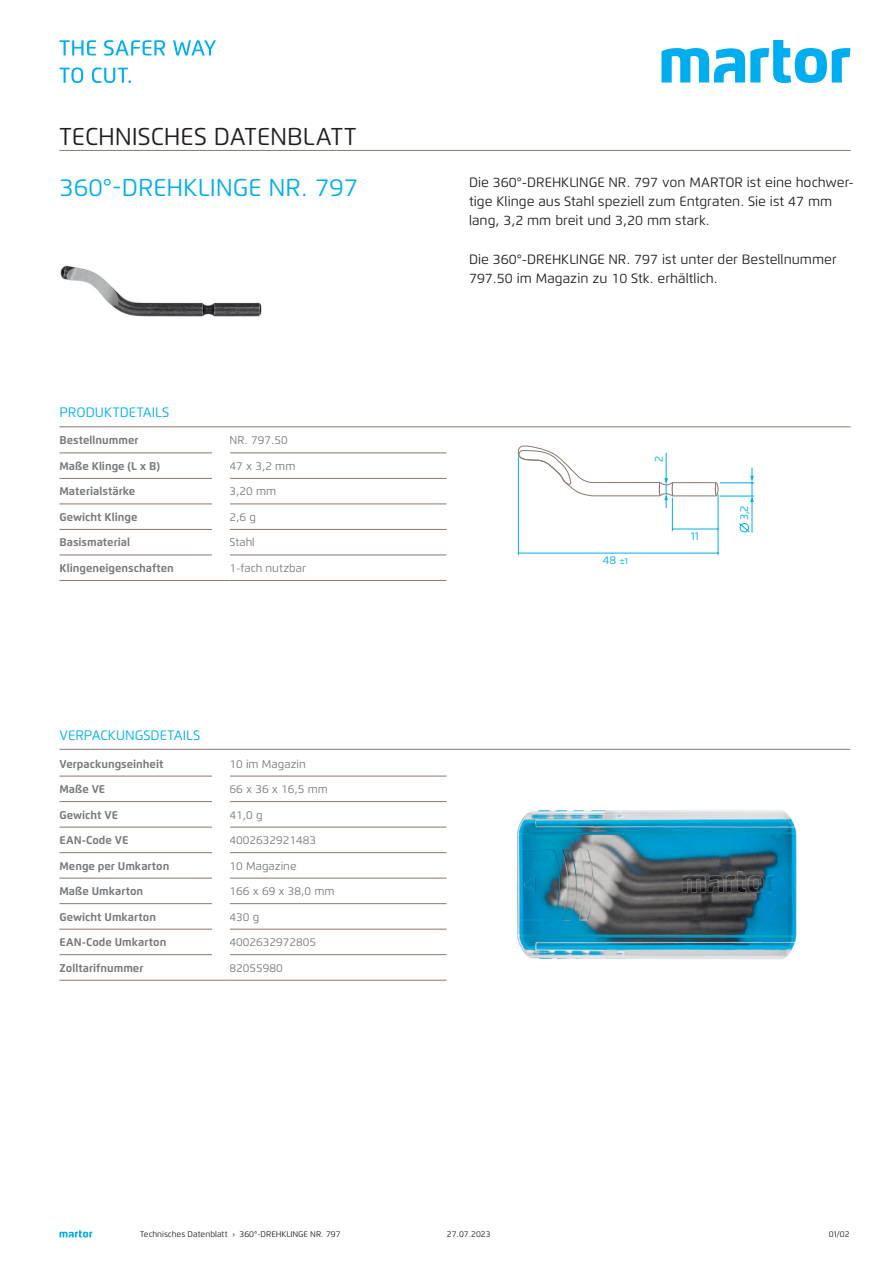
<style>
.page{position:relative;width:893px;height:1263px;background:#fff}
.page>*{position:absolute;margin:0;border:0;box-sizing:border-box;transform-origin:0 0}
.t1{font:24.3px "Flexo";color:#00aeef}
.t2{font:24.3px "Flexo";color:#231f20}
.t3{font:13.65px "Flexo";color:#00aeef}
.t4{font:13.5px/19.2px "Flexo";color:#231f20}
.t5{font:700 11.25px "Flexo";color:#76787b}
.t6{font:11.25px "Flexo";color:#76787b}
.t7{font:11.25px "Flexo";color:#00aeef}
.t8{font:8.25px "Flexo";color:#231f20}
.s1{font-size:9px}
</style>
<div class="page">
<img style="left:60px;top:265px;width:202px;height:52px">
<hr style="left:518px;top:456px;width:1px;height:99px;background:#00aeef">
<hr style="left:718px;top:494px;width:1px;height:61px;background:#00aeef">
<hr style="left:518px;top:553px;width:200px;height:1px;background:#00aeef">
<hr style="left:672px;top:498px;width:1px;height:33px;background:#00aeef">
<hr style="left:672px;top:529px;width:46px;height:1px;background:#00aeef">
<hr style="left:720px;top:482px;width:34px;height:1px;background:#00aeef">
<hr style="left:720px;top:496px;width:34px;height:1px;background:#00aeef">
<svg style="left:739px;top:523px;width:11px;height:10px"></svg>
<svg style="left:518px;top:446px;width:201px;height:62px"></svg>
<hr style="left:752px;top:501px;width:1px;height:32px;background:#00aeef">
<svg style="left:750px;top:468px;width:4px;height:34px"></svg>
<img style="left:517px;top:810px;width:280px;height:150px">
<svg style="left:60px;top:1230px;width:32px;height:7px"></svg>
<hr style="left:60px;top:426px;width:790px;height:1px;background:#89786e">
<hr style="left:60px;top:150px;width:790px;height:1px;background:#89786e">
<svg style="left:661px;top:40px;width:189px;height:43px"></svg>
<svg style="left:60px;top:40px;width:36px;height:15px"></svg>
<svg style="left:104px;top:40px;width:61px;height:16px"></svg>
<svg style="left:173px;top:40px;width:43px;height:16px"></svg>
<svg style="left:60px;top:68px;width:23px;height:15px"></svg>
<svg style="left:92px;top:68px;width:39px;height:15px"></svg>
<hr style="left:230px;top:580px;width:216px;height:1px;background:#89786e">
<hr style="left:60px;top:580px;width:170px;height:1px;background:#89786e">
<hr style="left:230px;top:555px;width:216px;height:1px;background:#89786e">
<hr style="left:60px;top:555px;width:170px;height:1px;background:#89786e">
<hr style="left:230px;top:529px;width:216px;height:1px;background:#89786e">
<hr style="left:60px;top:529px;width:170px;height:1px;background:#89786e">
<hr style="left:230px;top:503px;width:216px;height:1px;background:#89786e">
<hr style="left:60px;top:503px;width:170px;height:1px;background:#89786e">
<hr style="left:230px;top:478px;width:216px;height:1px;background:#89786e">
<hr style="left:60px;top:478px;width:170px;height:1px;background:#89786e">
<hr style="left:230px;top:452px;width:216px;height:1px;background:#89786e">
<hr style="left:60px;top:452px;width:170px;height:1px;background:#89786e">
<div style="left:213px;top:429px;width:17px;height:143px;background:#fff"></div>
<hr style="left:60px;top:749px;width:790px;height:1px;background:#89786e">
<hr style="left:230px;top:980px;width:216px;height:1px;background:#89786e">
<hr style="left:60px;top:980px;width:170px;height:1px;background:#89786e">
<hr style="left:230px;top:954px;width:216px;height:1px;background:#89786e">
<hr style="left:60px;top:954px;width:170px;height:1px;background:#89786e">
<hr style="left:230px;top:929px;width:216px;height:1px;background:#89786e">
<hr style="left:60px;top:929px;width:170px;height:1px;background:#89786e">
<hr style="left:230px;top:903px;width:216px;height:1px;background:#89786e">
<hr style="left:60px;top:903px;width:170px;height:1px;background:#89786e">
<hr style="left:230px;top:878px;width:216px;height:1px;background:#89786e">
<hr style="left:60px;top:878px;width:170px;height:1px;background:#89786e">
<hr style="left:230px;top:852px;width:216px;height:1px;background:#89786e">
<hr style="left:60px;top:852px;width:170px;height:1px;background:#89786e">
<hr style="left:230px;top:827px;width:216px;height:1px;background:#89786e">
<hr style="left:60px;top:827px;width:170px;height:1px;background:#89786e">
<hr style="left:230px;top:801px;width:216px;height:1px;background:#89786e">
<hr style="left:60px;top:801px;width:170px;height:1px;background:#89786e">
<hr style="left:230px;top:776px;width:216px;height:1px;background:#89786e">
<hr style="left:60px;top:776px;width:170px;height:1px;background:#89786e">
<div style="left:213px;top:752px;width:17px;height:220px;background:#fff"></div>
<h1 class="t2" style="left:60px;top:121px;width:298px">TECHNISCHES DATENBLATT</h1>
<h1 class="t1" style="left:60px;top:172px;width:300px">360°-DREHKLINGE NR. 797</h1>
<p class="t3" style="left:60px;top:404px;width:111px">PRODUKTDETAILS</p>
<p class="t5" style="left:60px;top:434px;width:80px">Bestellnummer</p>
<p class="t6" style="left:230px;top:434px;width:60px">NR. 797.50</p>
<p class="t5" style="left:60px;top:459px;width:102px">Maße Klinge (L x B)</p>
<p class="t6" style="left:230px;top:459px;width:67px">47 x 3,2 mm</p>
<p class="t5" style="left:60px;top:485px;width:77px">Materialstärke</p>
<p class="t6" style="left:230px;top:485px;width:48px">3,20 mm</p>
<p class="t5" style="left:60px;top:510px;width:79px">Gewicht Klinge</p>
<p class="t6" style="left:230px;top:510px;width:28px">2,6 g</p>
<p class="t5" style="left:60px;top:536px;width:72px">Basismaterial</p>
<p class="t6" style="left:230px;top:536px;width:27px">Stahl</p>
<p class="t5" style="left:60px;top:561px;width:116px">Klingeneigenschaften</p>
<p class="t6" style="left:230px;top:561px;width:78px">1-fach nutzbar</p>
<p class="t3" style="left:60px;top:727px;width:142px">VERPACKUNGSDETAILS</p>
<p class="t5" style="left:60px;top:757px;width:105px">Verpackungseinheit</p>
<p class="t6" style="left:230px;top:757px;width:78px">10 im Magazin</p>
<p class="t5" style="left:60px;top:782px;width:47px">Maße VE</p>
<p class="t6" style="left:230px;top:782px;width:100px">66 x 36 x 16,5 mm</p>
<p class="t5" style="left:60px;top:808px;width:60px">Gewicht VE</p>
<p class="t6" style="left:230px;top:808px;width:35px">41,0 g</p>
<p class="t5" style="left:60px;top:833px;width:70px">EAN-Code VE</p>
<p class="t6" style="left:230px;top:833px;width:88px">4002632921483</p>
<p class="t5" style="left:60px;top:859px;width:111px">Menge per Umkarton</p>
<p class="t6" style="left:230px;top:859px;width:68px">10 Magazine</p>
<p class="t5" style="left:60px;top:884px;width:85px">Maße Umkarton</p>
<p class="t6" style="left:230px;top:884px;width:107px">166 x 69 x 38,0 mm</p>
<p class="t5" style="left:60px;top:910px;width:98px">Gewicht Umkarton</p>
<p class="t6" style="left:230px;top:910px;width:31px">430 g</p>
<p class="t5" style="left:60px;top:935px;width:108px">EAN-Code Umkarton</p>
<p class="t6" style="left:230px;top:935px;width:88px">4002632972805</p>
<p class="t5" style="left:60px;top:961px;width:85px">Zolltarifnummer</p>
<p class="t6" style="left:230px;top:961px;width:55px">82055980</p>
<p class="t4" style="left:469px;top:173px;width:386px">Die 360°-DREHKLINGE NR. 797 von MARTOR ist eine hochwer&shy;tige Klinge aus Stahl speziell zum Entgraten. Sie ist 47 mm lang, 3,2 mm breit und 3,20 mm stark.</p>
<p class="t4" style="left:469px;top:249px;width:369px">Die 360°-DREHKLINGE NR. 797 ist unter der Bestellnummer<br>797.50 im Magazin zu 10 Stk. erhältlich.</p>
<p class="t7" style="left:652px;top:462px;width:8px;rotate:-90deg">2</p>
<p class="t7" style="left:603px;top:553px;width:27px">48 <span class="s1">±1</span></p>
<p class="t7" style="left:691px;top:529px;width:9px">11</p>
<p class="t7" style="left:737px;top:520px;width:16px;rotate:-90deg">3,2</p>
<p class="t8" style="left:140px;top:1229px;width:202px">Technisches Datenblatt › 360°-DREHKLINGE NR. 797</p>
<p class="t8" style="left:447px;top:1229px;width:45px">27.07.2023</p>
<p class="t8" style="left:829px;top:1229px;width:22px">01/02</p>
</div>
